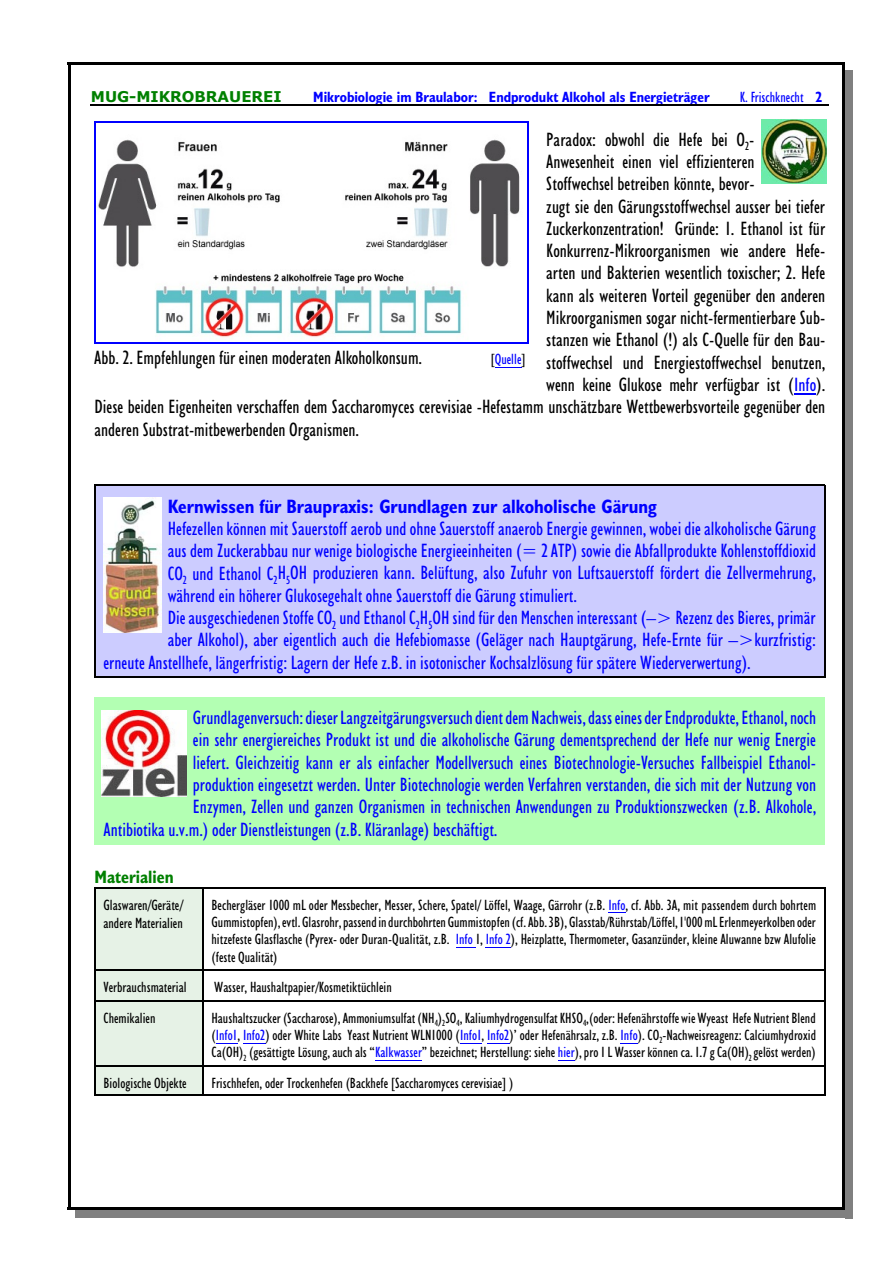
<style>
.page{position:relative;width:893px;height:1263px;background:#fff}
.page>*{position:absolute;margin:0;border:0;box-sizing:border-box;transform-origin:0 0}
.t1{font:condensed 19.5px "Humanist 521 BT";color:#00f}
.t2{font:condensed 19.5px "Humanist 521 BT";color:#000}
.t3{font:700 condensed 19.5px "Humanist 521 BT";color:#00f}
.t4{font:700 condensed 18px "Humanist 521 BT";color:#008000}
.t5{font:condensed 15px/17.2px "Humanist 521 BT";color:#000;text-align:justify}
.t6{font:700 condensed 15px "Humanist 521 BT";color:#00f}
.t7{font:condensed 15px "Humanist 521 BT";color:#00f}
.t8{font:700 15px "Verdana";color:#008000}
.s1{font-weight:700}
.s2{color:#00f}
.s3{font-style:italic}
.s4{color:#000}
</style>
<div class="page">
<hr style="left:68px;top:62px;width:3px;height:1148px;background:#000">
<hr style="left:842px;top:62px;width:3px;height:1148px;background:#000">
<hr style="left:68px;top:62px;width:777px;height:3px;background:#000">
<hr style="left:68px;top:1207px;width:777px;height:3px;background:#000">
<div style="left:845px;top:70px;width:8px;height:1148px;background:#808080"></div>
<div style="left:76px;top:1210px;width:777px;height:8px;background:#808080"></div>
<hr style="left:90px;top:105px;width:739px;height:1px;background:#000">
<div style="left:94px;top:485px;width:731px;height:192px;background:#ccf"></div>
<hr style="left:94px;top:485px;width:2px;height:192px;background:#000">
<hr style="left:824px;top:485px;width:1px;height:192px;background:#000">
<hr style="left:94px;top:485px;width:731px;height:1px;background:#000">
<hr style="left:94px;top:676px;width:731px;height:1px;background:#000">
<div style="left:94px;top:697px;width:731px;height:147px;background:#b3ffb3"></div>
<div style="left:94px;top:887px;width:108px;height:82px;background:#e6f2e6"></div>
<hr style="left:94px;top:887px;width:2px;height:82px;background:#000">
<hr style="left:94px;top:887px;width:108px;height:1px;background:#000">
<hr style="left:202px;top:887px;width:2px;height:82px;background:#000">
<hr style="left:824px;top:887px;width:1px;height:82px;background:#000">
<hr style="left:202px;top:887px;width:623px;height:1px;background:#000">
<div style="left:94px;top:969px;width:108px;height:31px;background:#e6f2e6"></div>
<hr style="left:94px;top:969px;width:2px;height:31px;background:#000">
<hr style="left:94px;top:969px;width:108px;height:2px;background:#000">
<hr style="left:202px;top:969px;width:2px;height:31px;background:#000">
<hr style="left:824px;top:969px;width:1px;height:31px;background:#000">
<hr style="left:202px;top:969px;width:623px;height:2px;background:#000">
<div style="left:94px;top:1000px;width:108px;height:65px;background:#e6f2e6"></div>
<hr style="left:94px;top:1000px;width:2px;height:65px;background:#000">
<hr style="left:94px;top:1000px;width:108px;height:1px;background:#000">
<hr style="left:202px;top:1000px;width:2px;height:65px;background:#000">
<hr style="left:824px;top:1000px;width:1px;height:65px;background:#000">
<hr style="left:202px;top:1000px;width:623px;height:1px;background:#000">
<div style="left:94px;top:1065px;width:108px;height:30px;background:#e6f2e6"></div>
<hr style="left:94px;top:1065px;width:2px;height:30px;background:#000">
<hr style="left:94px;top:1065px;width:108px;height:1px;background:#000">
<hr style="left:94px;top:1094px;width:108px;height:1px;background:#000">
<hr style="left:202px;top:1065px;width:2px;height:30px;background:#000">
<hr style="left:824px;top:1065px;width:1px;height:30px;background:#000">
<hr style="left:202px;top:1065px;width:623px;height:1px;background:#000">
<hr style="left:202px;top:1094px;width:623px;height:1px;background:#000">
<img style="left:96px;top:122px;width:431px;height:221px">
<hr style="left:94px;top:121px;width:2px;height:223px;background:#00f">
<hr style="left:527px;top:121px;width:1px;height:223px;background:#00f">
<hr style="left:94px;top:121px;width:434px;height:1px;background:#00f">
<hr style="left:94px;top:343px;width:434px;height:1px;background:#00f">
<svg style="left:495px;top:367px;width:27px;height:1px"></svg>
<img style="left:104px;top:497px;width:57px;height:136px">
<img style="left:101px;top:711px;width:85px;height:85px">
<svg style="left:794px;top:394px;width:22px;height:1px"></svg>
<svg style="left:608px;top:912px;width:18px;height:1px"></svg>
<svg style="left:456px;top:947px;width:20px;height:1px"></svg>
<svg style="left:486px;top:947px;width:25px;height:1px"></svg>
<hr style="left:375px;top:1060px;width:47px;height:1px;background:#00f">
<svg style="left:558px;top:1060px;width:17px;height:1px"></svg>
<img style="left:761px;top:119px;width:65px;height:64px">
<p class="t8" style="left:91px;top:90px;width:192px">MUG-MIKROBRAUEREI</p>
<p class="t6" style="left:313px;top:90px;width:398px">Mikrobiologie im Braulabor: Endprodukt Alkohol als Energieträger</p>
<p class="t7" style="left:740px;top:90px;width:84px">K. Frischknecht <span class="s1">2</span></p>
<p class="t2" style="left:546px;top:131px;width:210px">Paradox: obwohl die Hefe bei O<sub>2</sub>-</p>
<p class="t2" style="left:546px;top:153px;width:210px">Anwesenheit einen viel effizienteren</p>
<p class="t2" style="left:546px;top:175px;width:210px">Stoffwechsel betreiben könnte, bevor-</p>
<p class="t2" style="left:546px;top:198px;width:280px">zugt sie den Gärungsstoffwechsel ausser bei tiefer</p>
<p class="t2" style="left:546px;top:220px;width:280px">Zuckerkonzentration! Gründe: 1. Ethanol ist für</p>
<p class="t2" style="left:546px;top:242px;width:281px">Konkurrenz-Mikroorganismen wie andere Hefe-</p>
<p class="t2" style="left:546px;top:265px;width:281px">arten und Bakterien wesentlich toxischer; 2. Hefe</p>
<p class="t2" style="left:546px;top:287px;width:281px">kann als weiteren Vorteil gegenüber den anderen</p>
<p class="t2" style="left:546px;top:309px;width:280px">Mikroorganismen sogar nicht-fermentierbare Sub-</p>
<p class="t2" style="left:546px;top:332px;width:281px">stanzen wie Ethanol (!) als C-Quelle für den Bau-</p>
<p class="t2" style="left:546px;top:354px;width:281px">stoffwechsel und Energiestoffwechsel benutzen,</p>
<p class="t2" style="left:546px;top:376px;width:280px">wenn keine Glukose mehr verfügbar ist (<span class="s2">Info</span>).</p>
<p class="t2" style="left:95px;top:399px;width:732px">Diese beiden Eigenheiten verschaffen dem <span class="s3">Saccharomyces cerevisiae</span> -Hefestamm unschätzbare Wettbewerbsvorteile gegenüber den</p>
<p class="t2" style="left:95px;top:421px;width:266px">anderen Substrat-mitbewerbenden Organismen.</p>
<p class="t2" style="left:94px;top:349px;width:329px">Abb. 2. Empfehlungen für einen moderaten Alkoholkonsum.</p>
<p class="t7" style="left:490px;top:353px;width:37px"><span class="s4">[</span>Quelle<span class="s4">]</span></p>
<p class="t3" style="left:168px;top:498px;width:491px">Kernwissen für Braupraxis: Grundlagen zur alkoholische Gärung</p>
<p class="t1" style="left:168px;top:520px;width:650px">Hefezellen können mit Sauerstoff aerob und ohne Sauerstoff anaerob Energie gewinnen, wobei die alkoholische Gärung</p>
<p class="t1" style="left:168px;top:542px;width:650px">aus dem Zuckerabbau nur wenige biologische Energieeinheiten (= 2 ATP) sowie die Abfallprodukte Kohlenstoffdioxid</p>
<p class="t1" style="left:168px;top:564px;width:650px">CO<sub>2</sub> und Ethanol C<sub>2</sub>H<sub>5</sub>OH produzieren kann. Belüftung, also Zufuhr von Luftsauerstoff fördert die Zellvermehrung,</p>
<p class="t1" style="left:168px;top:587px;width:411px">während ein höherer Glukosegehalt ohne Sauerstoff die Gärung stimuliert.</p>
<p class="t1" style="left:168px;top:609px;width:649px">Die ausgeschiedenen Stoffe CO<sub>2</sub> und Ethanol C<sub>2</sub>H<sub>5</sub>OH sind für den Menschen interessant (–&gt; Rezenz des Bieres, primär</p>
<p class="t1" style="left:168px;top:632px;width:650px">aber Alkohol), aber eigentlich auch die Hefebiomasse (Geläger nach Hauptgärung, Hefe-Ernte für –&gt;kurzfristig:</p>
<p class="t1" style="left:104px;top:654px;width:649px">erneute Anstellhefe, längerfristig: Lagern der Hefe z.B. in isotonischer Kochsalzlösung für spätere Wiederverwertung).</p>
<p class="t1" style="left:193px;top:709px;width:625px">Grundlagenversuch: dieser Langzeitgärungsversuch dient dem Nachweis, dass eines der Endprodukte, Ethanol, noch</p>
<p class="t1" style="left:193px;top:731px;width:624px">ein sehr energiereiches Produkt ist und die alkoholische Gärung dementsprechend der Hefe nur wenig Energie</p>
<p class="t1" style="left:193px;top:754px;width:625px">liefert. Gleichzeitig kann er als einfacher Modellversuch eines Biotechnologie-Versuches Fallbeispiel Ethanol-</p>
<p class="t1" style="left:193px;top:776px;width:625px">produktion eingesetzt werden. Unter Biotechnologie werden Verfahren verstanden, die sich mit der Nutzung von</p>
<p class="t1" style="left:193px;top:798px;width:625px">Enzymen, Zellen und ganzen Organismen in technischen Anwendungen zu Produktionszwecken (z.B. Alkohole,</p>
<p class="t1" style="left:104px;top:821px;width:396px">Antibiotika u.v.m.) oder Dienstleistungen (z.B. Kläranlage) beschäftigt.</p>
<p class="t4" style="left:95px;top:869px;width:81px">Materialien</p>
<p class="t5" style="left:104px;top:896px;width:81px;line-height:18.8px">Glaswaren/Geräte/ andere Materialien</p>
<p class="t5" style="left:212px;top:897px;width:606px">Bechergläser 1000 mL oder Messbecher, Messer, Schere, Spatel/ Löffel, Waage, Gärrohr (z.B. <span class="s2">Info</span>, cf. Abb. 3A, mit passendem durch bohrtem Gummistopfen), evtl. Glasrohr, passend in durchbohrten Gummistopfen (cf. Abb. 3B), Glasstab/Rührstab/Löffel, 1'000 mL Erlenmeyerkolben oder hitzefeste Glasflasche (Pyrex- oder Duran-Qualität, z.B. <span class="s2">Info</span> 1, <span class="s2">Info 2</span>), Heizplatte, Thermometer, Gasanzünder, kleine Aluwanne bzw Alufolie (feste Qualität)</p>
<p class="t5" style="left:104px;top:979px;width:85px">Verbrauchsmaterial</p>
<p class="t5" style="left:214px;top:979px;width:179px">Wasser, Haushaltpapier/Kosmetiktüchlein</p>
<p class="t5" style="left:104px;top:1010px;width:53px">Chemikalien</p>
<p class="t5" style="left:211px;top:1010px;width:606px">Haushaltszucker (Saccharose), Ammoniumsulfat (NH<sub>4</sub>)<sub>2</sub>SO<sub>4</sub>, Kaliumhydrogensulfat KHSO<sub>4</sub>,(oder: Hefenährstoffe wie <span class="s3">Wyeast</span> Hefe Nutrient Blend (<span class="s2">Info1</span>, <span class="s2">Info2</span>) oder <span class="s3">White Labs</span> Yeast Nutrient WLN1000 (<span class="s2">Info1</span>, <span class="s2">Info2</span>)’ oder Hefenährsalz, z.B. <span class="s2">Info</span>). CO<sub>2</sub>-Nachweisreagenz: Calciumhydroxid Ca(OH)<sub>2</sub> (gesättigte Lösung, auch als “<span class="s2">Kalkwasser</span>” bezeichnet; Herstellung: siehe <span class="s2">hier</span>), pro 1 L Wasser können ca. 1.7 g Ca(OH)<sub>2</sub> gelöst werden)</p>
<p class="t5" style="left:104px;top:1075px;width:85px">Biologische Objekte</p>
<p class="t5" style="left:211px;top:1075px;width:304px">Frischhefen, oder Trockenhefen (Backhefe <span class="s3">[Saccharomyces cerevisiae]</span> )</p>
</div>
